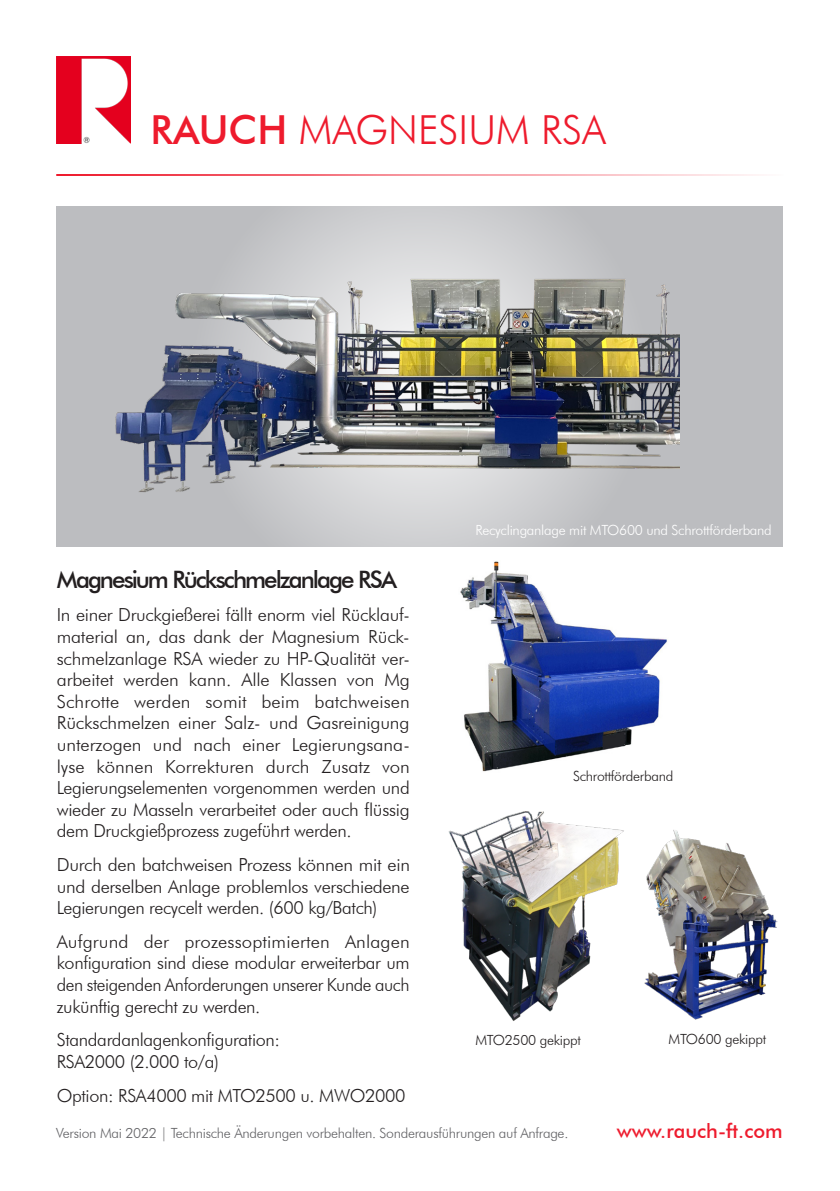
<style>
.page{position:relative;width:840px;height:1191px;background:#fff}
.page>*{position:absolute;margin:0;border:0;box-sizing:border-box;transform-origin:0 0}
.t1{font:300 40px "Futura BT";color:#ee1b2d}
.Headline{font:500 24px "Futura BT";letter-spacing:-.08em;color:#231f20}
.t2{font:500 20px "Futura BT";color:#ee1b2d}
.Body{font:300 18px/21.6px "Futura BT";letter-spacing:-.02em;color:#231f20;text-align:justify}
.t3{font:300 14px "Futura BT";letter-spacing:-.02em;color:#636366}
.Bildbeschriftung{font:300 14px "Futura BT";letter-spacing:-.02em;color:#fff}
.Bildbeschriftung-2{font:300 14px "Futura BT";letter-spacing:-.02em;color:#231f20}
.s1{font-weight:500}
</style>
<div class="page">
<img style="left:56px;top:57px;width:74px;height:86px">
<hr style="left:56px;top:174px;width:727px;height:2px;background:#ee1b2d">
<div style="left:57px;top:206px;width:725px;height:341px;background:#bcbdc0"></div>
<svg style="left:191px;top:148px;width:457px;height:457px"></svg>
<img style="left:115px;top:264px;width:564px;height:241px">
<img style="left:644px;top:830px;width:133px;height:190px">
<img style="left:458px;top:560px;width:209px;height:212px">
<img style="left:448px;top:811px;width:176px;height:210px">
<h1 class="t1" style="left:150px;top:105px;width:456px"><span class="s1">RAUCH</span> MAGNESIUM RSA</h1>
<p class="Headline" style="left:57px;top:564px;width:341px">Magnesium Rückschmelzanlage RSA</p>
<p class="Body" style="left:57px;top:604px;width:354px">In einer Druckgießerei fällt enorm viel Rücklauf&shy;material an, das dank der Magnesium Rück&shy;schmelzanlage RSA wieder zu HP-Qualität ver&shy;arbeitet werden kann. Alle Klassen von Mg Schrotte werden somit beim batchweisen Rückschmelzen einer Salz- und Gasreinigung unterzogen und nach einer Legierungsana&shy;lyse können Korrekturen durch Zusatz von Legierungselementen vorgenommen werden und wieder zu Masseln verarbeitet oder auch flüssig dem Druckgießprozess zugeführt werden.</p>
<p class="Body" style="left:57px;top:853px;width:354px">Durch den batchweisen Prozess können mit ein und derselben Anlage problemlos verschiedene Legierungen recycelt werden. (600 kg/Batch)</p>
<p class="Body" style="left:57px;top:930px;width:354px">Aufgrund der prozessoptimierten Anlagen konfiguration sind diese modular erweiterbar um den steigenden Anforderungen unserer Kunde auch zukünftig gerecht zu werden.</p>
<p class="Body" style="left:57px;top:1029px;width:225px">Standardanlagenkonfiguration:<br>RSA2000 (2.000 to/a)</p>
<p class="Body" style="left:57px;top:1084px;width:350px">Option: RSA4000 mit MTO2500 u. MWO2000</p>
<p class="Bildbeschriftung" style="left:475px;top:522px;width:297px">Recyclinganlage mit MTO600 und Schrottförderband</p>
<p class="Bildbeschriftung-2" style="left:572px;top:767px;width:102px">Schrottförderband</p>
<p class="Bildbeschriftung-2" style="left:475px;top:1031px;width:107px">MTO2500 gekippt</p>
<p class="Bildbeschriftung-2" style="left:668px;top:1030px;width:99px">MTO600 gekippt</p>
<p class="t3" style="left:56px;top:1124px;width:513px">Version Mai 2022 | Technische Änderungen vorbehalten. Sonderausführungen auf Anfrage.</p>
<p class="t2" style="left:616px;top:1118px;width:167px">www.rauch-ft.com</p>
</div>
